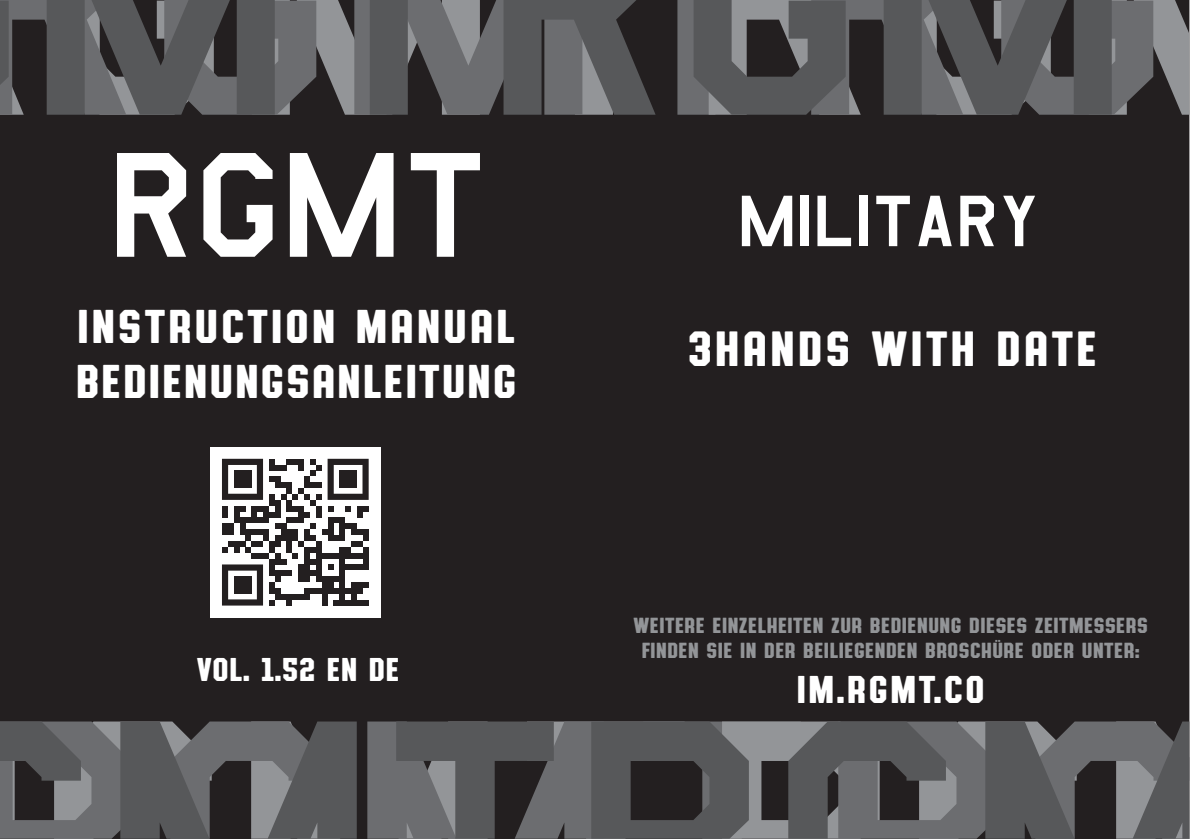
<style>
.page{position:relative;width:1191px;height:839px;background:#fff}
.page>*{position:absolute;margin:0;border:0;box-sizing:border-box;transform-origin:0 0}
.t1{font:84px "Amarillo USAF";color:#fff}
.t2{font:48px "Authority Rounded";letter-spacing:.07em;color:#fff}
.t3{font:46px/55.2px "Authority Rounded";letter-spacing:.05em;color:#fff}
.t4{font:37.6px "Authority Rounded";letter-spacing:.07em;color:#fff}
.t5{font:32px "Authority Rounded";letter-spacing:.025em;color:#fff}
.t6{font:21.2px/25.6px "Authority Rounded";letter-spacing:.025em;color:#939598;text-align:center}
</style>
<div class="page">
<div style="left:0;top:115px;width:1189px;height:606px;background:#231f20"></div>
<div style="left:554px;top:721px;width:37px;height:117px;background:#6c6d70"></div>
<svg style="left:0;top:721px;width:554px;height:117px"></svg>
<svg style="left:591px;top:721px;width:598px;height:117px;fill:#57585a"></svg>
<svg style="left:408px;top:0;width:95px;height:115px;fill:#6c6d70"></svg>
<svg style="left:0;top:0;width:408px;height:115px;fill:#57585a"></svg>
<svg style="left:1153px;top:0;width:36px;height:115px;fill:#939598"></svg>
<svg style="left:1111px;top:0;width:42px;height:115px"></svg>
<svg style="left:503px;top:0;width:608px;height:115px;fill:#57585a"></svg>
<svg style="left:117px;top:153px;width:69px;height:104px"></svg>
<svg style="left:203px;top:153px;width:69px;height:104px"></svg>
<svg style="left:290px;top:153px;width:103px;height:104px"></svg>
<svg style="left:411px;top:153px;width:69px;height:104px"></svg>
<div style="left:210px;top:447px;width:170px;height:170px;background:#fff"></div>
<svg style="left:222px;top:458px;width:147px;height:147px"></svg>
<div style="left:234px;top:470px;width:17px;height:18px;background:#231f20"></div>
<div style="left:339px;top:470px;width:18px;height:18px;background:#231f20"></div>
<div style="left:234px;top:576px;width:17px;height:17px;background:#231f20"></div>
<h3 class="t3" style="left:76px;top:298px;width:442px">INSTRUCTION MANUAL<br>BEDIENUNGSANLEITUNG</h3>
<h3 class="t5" style="left:197px;top:651px;width:204px">VOL. 1.52 EN DE</h3>
<h1 class="t1" style="left:737px;top:179px;width:304px">MILITARY</h1>
<h2 class="t2" style="left:687px;top:322px;width:411px">3HANDS WITH DATE</h2>
<p class="t6" style="left:633px;top:612px;width:516px">WEITERE EINZELHEITEN ZUR BEDIENUNG DIESES ZEITMESSERS<br>FINDEN SIE IN DER BEILIEGENDEN BROSCHÜRE ODER UNTER:</p>
<h3 class="t4" style="left:796px;top:668px;width:189px">IM.RGMT.CO</h3>
</div>
